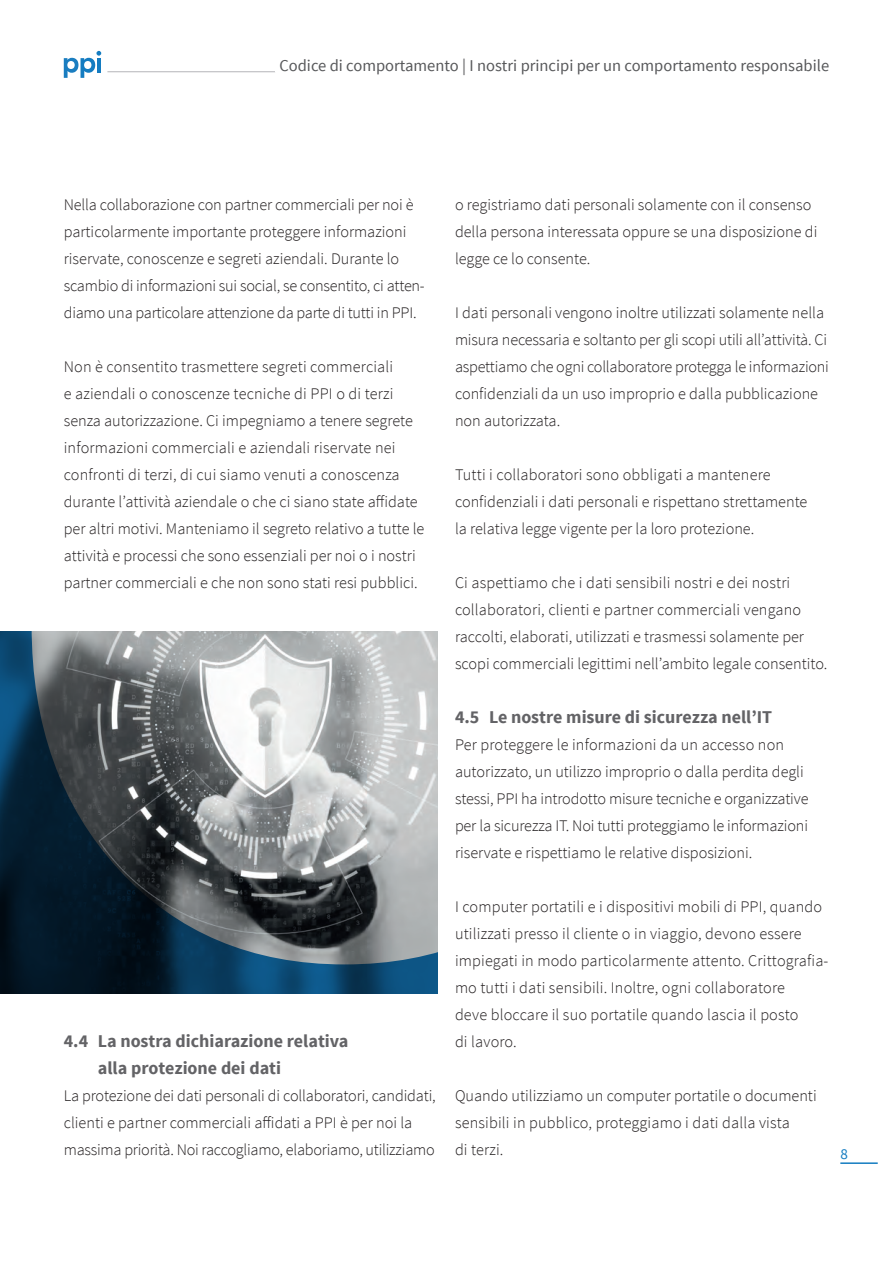
<style>
.page{position:relative;width:893px;height:1263px;background:#fff}
.page>*{position:absolute;margin:0;border:0;box-sizing:border-box;transform-origin:0 0}
.t1{font:700 18px/27px "Source Sans Pro";color:#636366}
.t2{font:16.5px "Source Sans Pro";color:#57585a}
.t3{font:300 16.2px/27px "Source Sans Pro";color:#231f20}
.t4{font:15px "Source Sans Pro";color:#147cc1}
</style>
<div class="page">
<hr style="left:107px;top:71px;width:168px;height:1px;background:#bcbdc0">
<svg style="left:64px;top:51px;width:37px;height:27px"></svg>
<hr style="left:840px;top:1162px;width:38px;height:2px;background:#147cc1">
<img style="left:0;top:631px;width:438px;height:362px">
<p class="t2" style="left:279px;top:56px;width:551px">Codice di comportamento | I nostri principi per un comportamento responsabile</p>
<p class="t3" style="left:64px;top:191px;width:363px">Nella collaborazione con partner commerciali per noi è particolarmente importante proteggere informazioni riservate, conoscenze e segreti aziendali. Durante lo scambio di informazioni sui social, se consentito, ci atten&shy;diamo una particolare attenzione da parte di tutti in PPI.</p>
<p class="t3" style="left:64px;top:353px;width:362px">Non è consentito trasmettere segreti commerciali<br>e aziendali o conoscenze tecniche di PPI o di terzi senza autorizzazione. Ci impegniamo a tenere segrete informazioni commerciali e aziendali riservate nei confronti di terzi, di cui siamo venuti a conoscenza durante l’attività aziendale o che ci siano state affidate per altri motivi. Manteniamo il segreto relativo a tutte le attività e processi che sono essenziali per noi o i nostri partner commerciali e che non sono stati resi pubblici.</p>
<p class="t1" style="left:98px;top:1028px;width:252px;text-indent:-34px">4.4 La nostra dichiarazione relativa alla protezione dei dati</p>
<p class="t3" style="left:64px;top:1082px;width:373px">La protezione dei dati personali di collaboratori, candidati, clienti e partner commerciali affidati a PPI è per noi la massima priorità. Noi raccogliamo, elaboriamo, utilizziamo</p>
<p class="t3" style="left:455px;top:191px;width:364px">o registriamo dati personali solamente con il consenso della persona interessata oppure se una disposizione di legge ce lo consente.</p>
<p class="t3" style="left:455px;top:299px;width:375px">I dati personali vengono inoltre utilizzati solamente nella misura necessaria e soltanto per gli scopi utili all’attività. Ci aspettiamo che ogni collaboratore protegga le informazioni confidenziali da un uso improprio e dalla pubblicazione non autorizzata.</p>
<p class="t3" style="left:455px;top:461px;width:354px">Tutti i collaboratori sono obbligati a mantenere confidenziali i dati personali e rispettano strettamente la relativa legge vigente per la loro protezione.</p>
<p class="t3" style="left:455px;top:569px;width:374px">Ci aspettiamo che i dati sensibili nostri e dei nostri collaboratori, clienti e partner commerciali vengano raccolti, elaborati, utilizzati e trasmessi solamente per scopi commerciali legittimi nell’ambito legale consentito.</p>
<p class="t1" style="left:455px;top:704px;width:319px">4.5 Le nostre misure di sicurezza nell’IT</p>
<p class="t3" style="left:455px;top:731px;width:355px">Per proteggere le informazioni da un accesso non autorizzato, un utilizzo improprio o dalla perdita degli stessi, PPI ha introdotto misure tecniche e organizzative per la sicurezza IT. Noi tutti proteggiamo le informazioni riservate e rispettiamo le relative disposizioni.</p>
<p class="t3" style="left:455px;top:893px;width:375px">I computer portatili e i dispositivi mobili di PPI, quando utilizzati presso il cliente o in viaggio, devono essere impiegati in modo particolarmente attento. Crittografia&shy;mo tutti i dati sensibili. Inoltre, ogni collaboratore<br>deve bloccare il suo portatile quando lascia il posto<br>di lavoro.</p>
<p class="t3" style="left:455px;top:1082px;width:363px">Quando utilizziamo un computer portatile o documenti sensibili in pubblico, proteggiamo i dati dalla vista<br>di terzi.</p>
<p class="t4" style="left:840px;top:1144px;width:9px">8</p>
</div>
